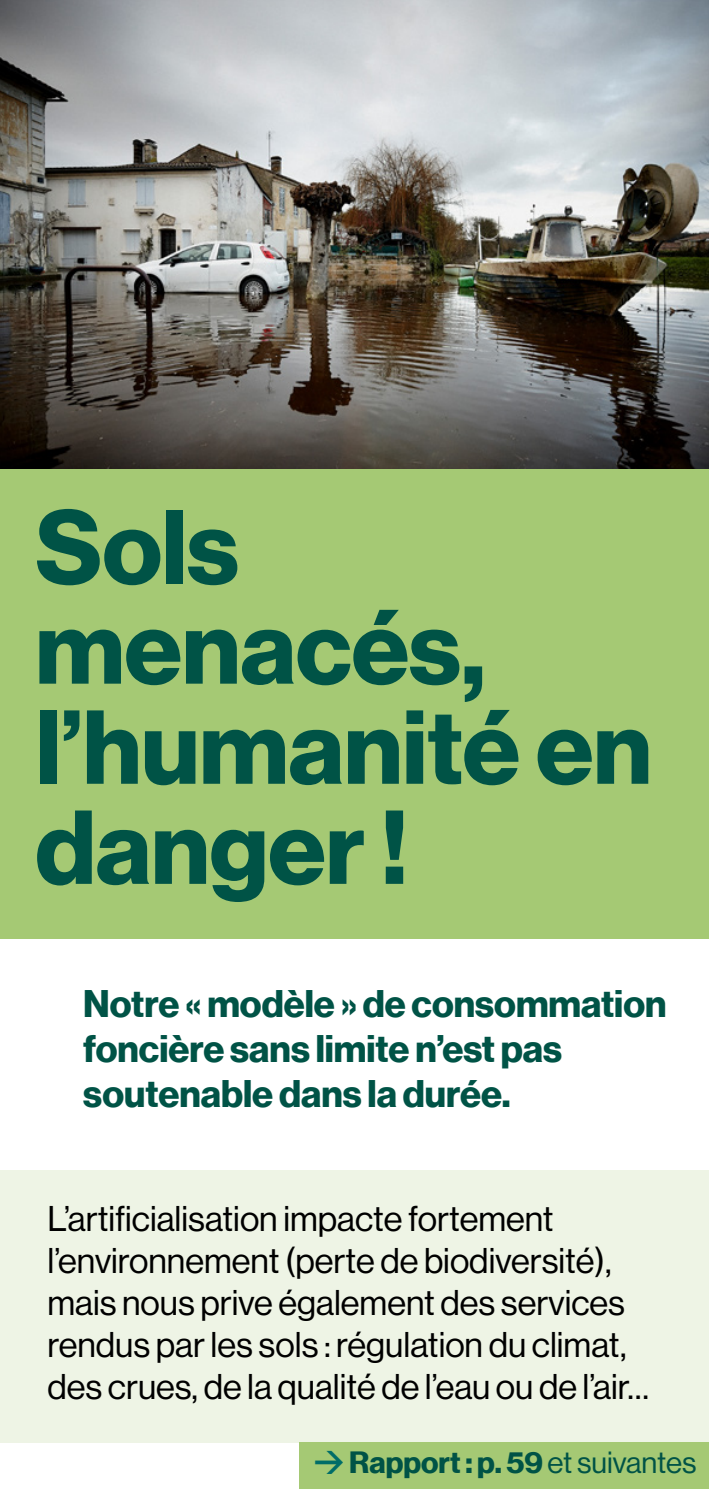
<style>
.page{position:relative;width:709px;height:1489px;background:#fff}
.page>*{position:absolute;margin:0;border:0;box-sizing:border-box;transform-origin:0 0}
.t1{font:102.5px/100px "N Haas Grotesk DS Pro 75 Bd";color:#005346}
.t2{font:37.5px/45px "N Haas Grotesk DS Pro 75 Bd";color:#005346}
.t3{font:35px/42px "N Haas Grotesk DS Pro 55 Rg";color:#000}
.t4{font:30px "N Haas Grotesk DS Pro 75 Bd";color:#005346}
.s1{font-family:"DIN";font-weight:700;color:#006d68}
.s2{font-family:"N Haas Grotesk DS Pro 55 Rg"}
</style>
<div class="page">
<div style="left:0;top:1169px;width:709px;height:273px;background:#eef4e5"></div>
<img style="left:0;top:0;width:709px;height:469px">
<div style="left:0;top:469px;width:709px;height:469px;background:#a5c974"></div>
<div style="left:300px;top:1442px;width:409px;height:46px;background:#a5c974"></div>
<h1 class="t1" style="left:35px;top:499px;width:618px">Sols menacés, l’humanité en danger !</h1>
<p class="t2" style="left:83px;top:981px;width:584px">Notre « modèle » de consommation foncière sans limite n’est pas soutenable dans la durée.</p>
<p class="t3" style="left:47px;top:1197px;width:603px">L’artificialisation impacte fortement l’environnement (perte de biodiversité), mais nous prive également des services rendus par les sols : régulation du climat, des crues, de la qualité de l’eau ou de l’air…</p>
<p class="t4" style="left:314px;top:1444px;width:384px"><span class="s1">&gt;</span> Rapport : p. 59 <span class="s2">et suivantes</span></p>
</div>
